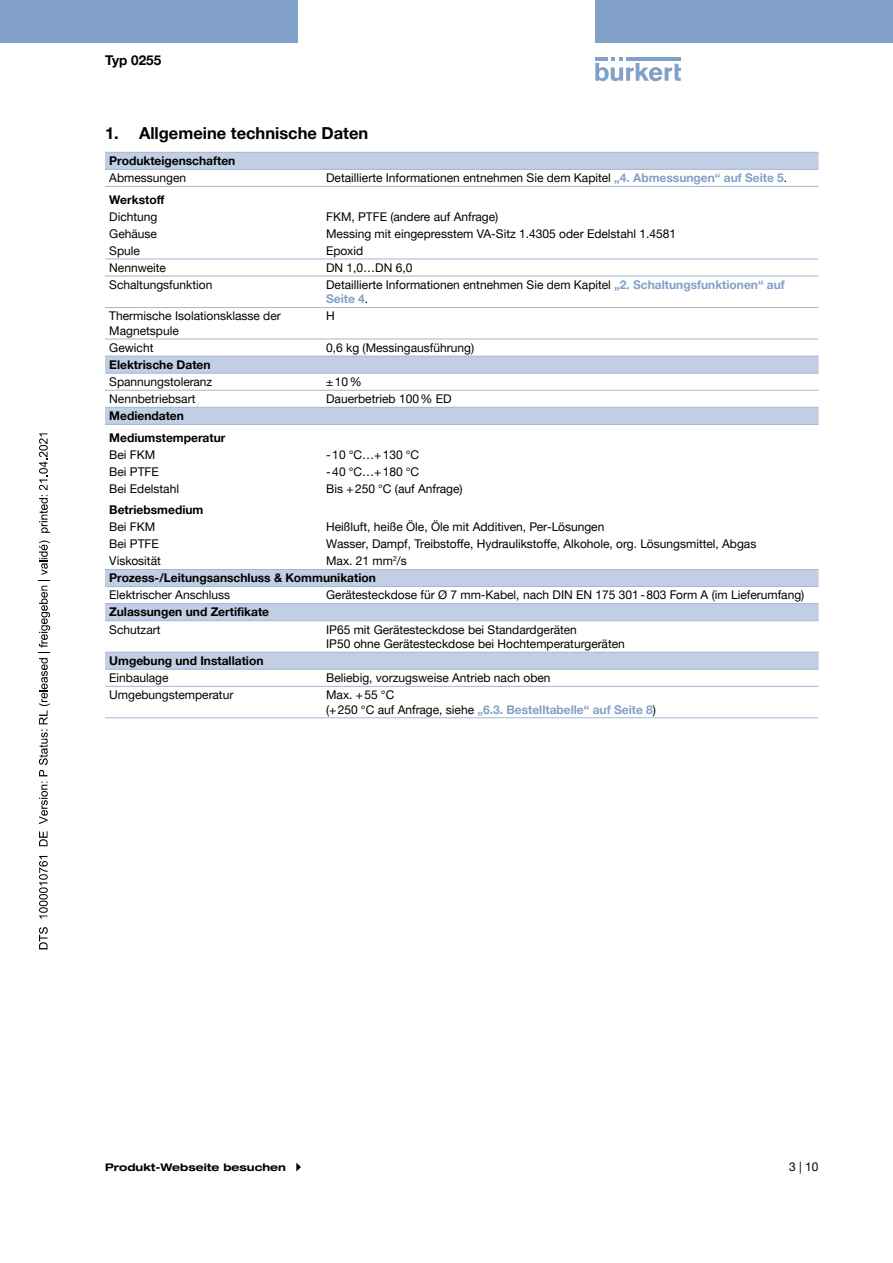
<style>
.page{position:relative;width:893px;height:1263px;background:#fff}
.page>*{position:absolute;margin:0;border:0;box-sizing:border-box;transform-origin:0 0}
.t1{font:700 16.5px "Helvetica Neue LTW1 G";color:#000}
.t2{font:700 13.5px "Helvetica Neue LTW1 G";color:#000}
.t3{font:12px/14.4px "Helvetica Neue LTW1 G";color:#000}
.t4{font:700 12px/21.3px "Helvetica Neue LTW1 G";color:#000}
.t5{font:700 expanded 10.5px "Helvetica Neue LTW1 G";color:#000}
.s1{font-weight:700;color:#81a1c8}
.s2{font-weight:400}
</style>
<div class="page">
<svg style="left:595px;top:57px;width:86px;height:24px"></svg>
<hr style="left:626px;top:57px;width:55px;height:4px;background:#81a1c8">
<div style="left:0;top:0;width:298px;height:42px;background:#81a1c8"></div>
<div style="left:595px;top:0;width:298px;height:42px;background:#81a1c8"></div>
<svg style="left:105px;top:153px;width:714px;height:516px"></svg>
<hr style="left:105px;top:276px;width:217px;height:1px;background:#a1b7d6">
<hr style="left:322px;top:276px;width:497px;height:1px;background:#a1b7d6">
<hr style="left:105px;top:307px;width:217px;height:1px;background:#a1b7d6">
<hr style="left:322px;top:307px;width:497px;height:1px;background:#a1b7d6">
<hr style="left:105px;top:339px;width:217px;height:1px;background:#a1b7d6">
<hr style="left:322px;top:339px;width:497px;height:1px;background:#a1b7d6">
<hr style="left:105px;top:390px;width:217px;height:1px;background:#a1b7d6">
<hr style="left:322px;top:390px;width:497px;height:1px;background:#a1b7d6">
<hr style="left:105px;top:586px;width:217px;height:1px;background:#a1b7d6">
<hr style="left:322px;top:586px;width:497px;height:1px;background:#a1b7d6">
<hr style="left:105px;top:686px;width:217px;height:1px;background:#a1b7d6">
<hr style="left:322px;top:686px;width:497px;height:1px;background:#a1b7d6">
<hr style="left:105px;top:717px;width:217px;height:1px;background:#a1b7d6">
<hr style="left:322px;top:717px;width:497px;height:1px;background:#a1b7d6">
<hr style="left:105px;top:152px;width:217px;height:1px;background:#a1b7d6">
<hr style="left:322px;top:152px;width:497px;height:1px;background:#a1b7d6">
<hr style="left:105px;top:259px;width:217px;height:1px;background:#a1b7d6">
<hr style="left:322px;top:259px;width:497px;height:1px;background:#a1b7d6">
<hr style="left:105px;top:424px;width:217px;height:1px;background:#a1b7d6">
<hr style="left:322px;top:424px;width:497px;height:1px;background:#a1b7d6">
<hr style="left:105px;top:373px;width:217px;height:1px;background:#a1b7d6">
<hr style="left:322px;top:373px;width:497px;height:1px;background:#a1b7d6">
<hr style="left:105px;top:407px;width:217px;height:1px;background:#a1b7d6">
<hr style="left:322px;top:407px;width:497px;height:1px;background:#a1b7d6">
<hr style="left:105px;top:669px;width:217px;height:1px;background:#a1b7d6">
<hr style="left:322px;top:669px;width:497px;height:1px;background:#a1b7d6">
<hr style="left:105px;top:169px;width:217px;height:1px;background:#a1b7d6">
<hr style="left:322px;top:169px;width:497px;height:1px;background:#a1b7d6">
<hr style="left:105px;top:186px;width:217px;height:1px;background:#a1b7d6">
<hr style="left:322px;top:186px;width:497px;height:1px;background:#a1b7d6">
<hr style="left:105px;top:356px;width:217px;height:1px;background:#a1b7d6">
<hr style="left:322px;top:356px;width:497px;height:1px;background:#a1b7d6">
<hr style="left:105px;top:569px;width:217px;height:1px;background:#a1b7d6">
<hr style="left:322px;top:569px;width:497px;height:1px;background:#a1b7d6">
<hr style="left:105px;top:603px;width:217px;height:1px;background:#a1b7d6">
<hr style="left:322px;top:603px;width:497px;height:1px;background:#a1b7d6">
<hr style="left:105px;top:620px;width:217px;height:1px;background:#a1b7d6">
<hr style="left:322px;top:620px;width:497px;height:1px;background:#a1b7d6">
<hr style="left:105px;top:652px;width:217px;height:1px;background:#a1b7d6">
<hr style="left:322px;top:652px;width:497px;height:1px;background:#a1b7d6">
<svg style="left:39px;top:927px;width:9px;height:22px"></svg>
<svg style="left:39px;top:856px;width:9px;height:62px"></svg>
<svg style="left:39px;top:831px;width:9px;height:15px"></svg>
<svg style="left:39px;top:782px;width:9px;height:42px"></svg>
<svg style="left:39px;top:540px;width:11px;height:236px"></svg>
<svg style="left:39px;top:433px;width:11px;height:100px"></svg>
<p class="t2" style="left:105px;top:52px;width:58px">Typ 0255</p>
<h1 class="t1" style="left:105px;top:123px;width:265px">1. Allgemeine technische Daten</h1>
<p class="t4" style="left:109px;top:150px;width:128px">Produkteigenschaften</p>
<p class="t3" style="left:109px;top:171px;width:78px">Abmessungen</p>
<p class="t3" style="left:326px;top:171px;width:463px">Detaillierte Informationen entnehmen Sie dem Kapitel <span class="s1">„4. Abmessungen“ auf Seite 5</span>.</p>
<p class="t4" style="left:109px;top:189px;width:57px">Werkstoff</p>
<p class="t3" style="left:109px;top:209px;width:50px">Dichtung</p>
<p class="t3" style="left:326px;top:209px;width:174px">FKM, PTFE (andere auf Anfrage)</p>
<p class="t3" style="left:109px;top:226px;width:49px">Gehäuse</p>
<p class="t3" style="left:326px;top:226px;width:352px">Messing mit eingepresstem VA-Sitz 1.4305 oder Edelstahl 1.4581</p>
<p class="t3" style="left:109px;top:243px;width:32px">Spule</p>
<p class="t3" style="left:326px;top:243px;width:39px">Epoxid</p>
<p class="t3" style="left:109px;top:260px;width:58px">Nennweite</p>
<p class="t3" style="left:326px;top:260px;width:88px">DN 1,0…DN 6,0</p>
<p class="t3" style="left:109px;top:277px;width:105px">Schaltungsfunktion</p>
<p class="t3" style="left:326px;top:277px;width:460px">Detaillierte Informationen entnehmen Sie dem Kapitel <span class="s1">„2. Schaltungsfunktionen“ auf<br>Seite 4</span>.</p>
<p class="t3" style="left:109px;top:309px;width:173px">Thermische Isolationsklasse der<br>Magnetspule</p>
<p class="t3" style="left:326px;top:309px;width:10px">H</p>
<p class="t3" style="left:109px;top:340px;width:46px">Gewicht</p>
<p class="t3" style="left:326px;top:340px;width:150px">0,6 kg (Messingausführung)</p>
<p class="t4" style="left:109px;top:354px;width:103px">Elektrische Daten</p>
<p class="t3" style="left:109px;top:374px;width:105px">Spannungstoleranz</p>
<p class="t3" style="left:326px;top:374px;width:37px">±10%</p>
<p class="t3" style="left:109px;top:392px;width:88px">Nennbetriebsart</p>
<p class="t3" style="left:326px;top:392px;width:127px">Dauerbetrieb 100% ED</p>
<p class="t4" style="left:109px;top:405px;width:118px">Mediendaten<br>Mediumstemperatur</p>
<p class="t3" style="left:109px;top:447px;width:48px">Bei FKM</p>
<p class="t3" style="left:326px;top:447px;width:95px">-10 °C…+130 °C</p>
<p class="t3" style="left:109px;top:464px;width:51px">Bei PTFE</p>
<p class="t3" style="left:326px;top:464px;width:95px">-40 °C…+180 °C</p>
<p class="t3" style="left:109px;top:481px;width:71px">Bei Edelstahl</p>
<p class="t3" style="left:326px;top:481px;width:138px">Bis +250 °C (auf Anfrage)</p>
<p class="t4" style="left:109px;top:499px;width:96px">Betriebsmedium</p>
<p class="t3" style="left:109px;top:520px;width:48px">Bei FKM</p>
<p class="t3" style="left:326px;top:520px;width:280px">Heißluft, heiße Öle, Öle mit Additiven, Per-Lösungen</p>
<p class="t3" style="left:109px;top:537px;width:51px">Bei PTFE</p>
<p class="t3" style="left:326px;top:537px;width:432px">Wasser, Dampf, Treibstoffe, Hydraulikstoffe, Alkohole, org. Lösungsmittel, Abgas</p>
<p class="t3" style="left:109px;top:554px;width:53px">Viskosität</p>
<p class="t4" style="left:109px;top:552px;width:299px;line-height:17px;text-indent:217px"><span class="s2">Max. 21 mm</span><sup>2</sup><span class="s2">/s<br></span>Prozess-/Leitungsanschluss &amp; Kommunikation</p>
<p class="t3" style="left:109px;top:588px;width:122px">Elektrischer Anschluss</p>
<p class="t3" style="left:326px;top:588px;width:480px">Gerätesteckdose für Ø 7 mm-Kabel, nach DIN EN 175 301-803 Form A (im Lieferumfang)</p>
<p class="t4" style="left:109px;top:601px;width:161px">Zulassungen und Zertifikate</p>
<p class="t3" style="left:109px;top:622px;width:53px">Schutzart</p>
<p class="t3" style="left:326px;top:622px;width:300px">IP65 mit Gerätesteckdose bei Standardgeräten<br>IP50 ohne Gerätesteckdose bei Hochtemperaturgeräten</p>
<p class="t4" style="left:109px;top:650px;width:156px">Umgebung und Installation</p>
<p class="t3" style="left:109px;top:670px;width:61px">Einbaulage</p>
<p class="t3" style="left:326px;top:670px;width:226px">Beliebig, vorzugsweise Antrieb nach oben</p>
<p class="t3" style="left:109px;top:688px;width:126px">Umgebungstemperatur</p>
<p class="t3" style="left:326px;top:688px;width:331px">Max. +55 °C<br>(+250 °C auf Anfrage, siehe <span class="s1">„6.3. Bestelltabelle“ auf Seite 8</span>)</p>
<p class="t5" style="left:105px;top:1161px;width:182px">Produkt-Webseite besuchen</p>
<p class="t3" style="left:789px;top:1159px;width:31px">3 | 10</p>
</div>
